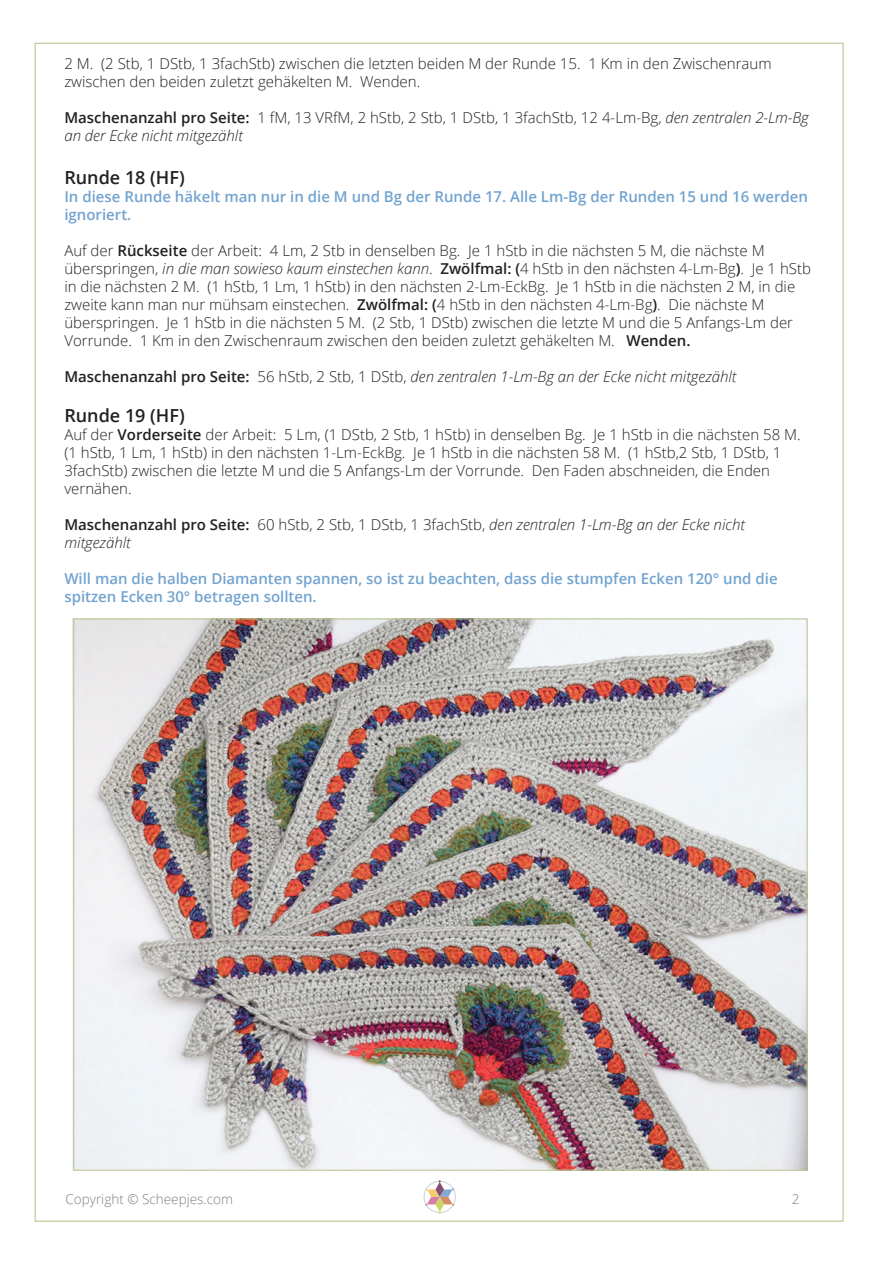
<style>
.page{position:relative;width:893px;height:1263px;background:#fff}
.page>*{position:absolute;margin:0;border:0;box-sizing:border-box;transform-origin:0 0}
.t1{font:600 18px "Open Sans";color:#231f20}
.t2{font:300 15px/18px "Open Sans";color:#231f20}
.t3{font:600 15px/18px "Open Sans";color:#72a3d0}
.t4{font:italic 300 15px/18px "Open Sans";color:#231f20}
.t5{font:300 13.5px "Open Sans";color:#7c807b}
.s1{font-weight:600}
.s2{font-style:italic}
.s3{font-weight:600;font-style:normal}
.s4{font-style:normal}
</style>
<div class="page">
<div style="left:424px;top:1181px;width:32px;height:32px;border:1px solid #7e878d;border-radius:50%"></div>
<svg style="left:425px;top:1180px;width:29px;height:33px"></svg>
<img style="left:72px;top:619px;width:734px;height:551px">
<p class="t2" style="left:64px;top:54px;width:709px">2 M. (2 Stb, 1 DStb, 1 3fachStb) zwischen die letzten beiden M der Runde 15. 1 Km in den Zwischenraum zwischen den beiden zuletzt gehäkelten M. Wenden.</p>
<p class="t2" style="left:64px;top:108px;width:746px"><span class="s1">Maschenanzahl pro Seite:</span> 1 fM, 13 VRfM, 2 hStb, 2 Stb, 1 DStb, 1 3fachStb, 12 4-Lm-Bg, <span class="s2">den zentralen 2-Lm-Bg an der Ecke nicht mitgezählt</span></p>
<p class="t1" style="left:64px;top:165px;width:122px">Runde 18 (HF)</p>
<p class="t3" style="left:64px;top:187px;width:745px">In diese Runde häkelt man nur in die M und Bg der Runde 17. Alle Lm-Bg der Runden 15 und 16 werden ignoriert.</p>
<p class="t2" style="left:64px;top:241px;width:748px">Auf der <span class="s1">Rückseite</span> der Arbeit: 4 Lm, 2 Stb in denselben Bg. Je 1 hStb in die nächsten 5 M, die nächste M überspringen, <span class="s2">in die man sowieso kaum einstechen kann</span>. <span class="s1">Zwölfmal: (</span>4 hStb in den nächsten 4-Lm-Bg<span class="s1">)</span>. Je 1 hStb in die nächsten 2 M. (1 hStb, 1 Lm, 1 hStb) in den nächsten 2-Lm-EckBg. Je 1 hStb in die nächsten 2 M, in die zweite kann man nur mühsam einstechen. <span class="s1">Zwölfmal: (</span>4 hStb in den nächsten 4-Lm-Bg<span class="s1">)</span>. Die nächste M überspringen. Je 1 hStb in die nächsten 5 M. (2 Stb, 1 DStb) zwischen die letzte M und die 5 Anfangs-Lm der Vorrunde. 1 Km in den Zwischenraum zwischen den beiden zuletzt gehäkelten M. <span class="s1">Wenden.</span></p>
<p class="t4" style="left:64px;top:367px;width:674px"><span class="s3">Maschenanzahl pro Seite:</span> <span class="s4">56 hStb, 2 Stb, 1 DStb,</span> den zentralen 1-Lm-Bg an der Ecke nicht mitgezählt</p>
<p class="t1" style="left:64px;top:403px;width:122px">Runde 19 (HF)</p>
<p class="t2" style="left:64px;top:425px;width:738px">Auf der <span class="s1">Vorderseite</span> der Arbeit: 5 Lm, (1 DStb, 2 Stb, 1 hStb) in denselben Bg. Je 1 hStb in die nächsten 58 M. (1 hStb, 1 Lm, 1 hStb) in den nächsten 1-Lm-EckBg. Je 1 hStb in die nächsten 58 M. (1 hStb,2 Stb, 1 DStb, 1<br>3fachStb) zwischen die letzte M und die 5 Anfangs-Lm der Vorrunde. Den Faden abschneiden, die Enden vernähen.</p>
<p class="t4" style="left:64px;top:515px;width:682px"><span class="s3">Maschenanzahl pro Seite:</span> <span class="s4">60 hStb, 2 Stb, 1 DStb, 1 3fachStb,</span> den zentralen 1-Lm-Bg an der Ecke nicht mitgezählt</p>
<p class="t3" style="left:64px;top:569px;width:715px">Will man die halben Diamanten spannen, so ist zu beachten, dass die stumpfen Ecken 120° und die spitzen Ecken 30° betragen sollten.</p>
<p class="t5" style="left:66px;top:1190px;width:169px">Copyright © Scheepjes.com</p>
<p class="t5" style="left:792px;top:1190px;width:9px">2</p>
</div>
